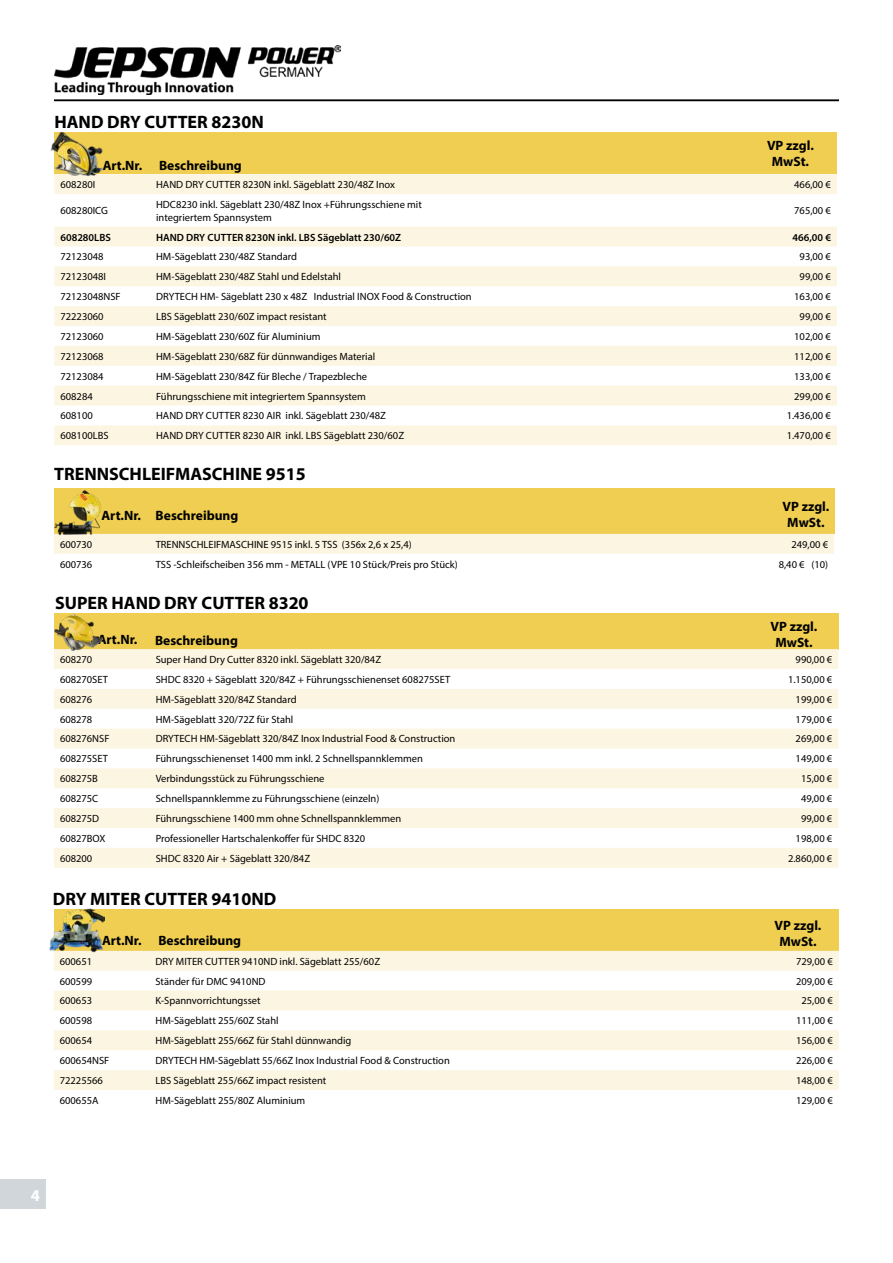
<style>
.page{position:relative;width:893px;height:1263px;background:#fff}
.page>*{position:absolute;margin:0;border:0;box-sizing:border-box;transform-origin:0 0}
.t1{font:700 18px "Myriad Pro";color:#000}
.t2{font:700 16.5px "Myriad Pro";color:#fff}
.t3{font:700 13.5px/16.2px "Myriad Pro";color:#000;text-align:center}
.t4{font:10.5px/12.6px "Myriad Pro";color:#000}
.t5{font:600 10.5px "Myriad Pro";color:#000}
</style>
<div class="page">
<hr style="left:54px;top:100px;width:785px;height:1px;background:#000">
<img style="left:54px;top:45px;width:286px;height:50px">
<div style="left:54px;top:132px;width:783px;height:42px;background:#efce52"></div>
<svg style="left:54px;top:174px;width:783px;height:271px;fill:#fcf7e9"></svg>
<img style="left:51px;top:131px;width:52px;height:50px">
<div style="left:54px;top:489px;width:780px;height:45px;background:#efce52"></div>
<div style="left:54px;top:534px;width:780px;height:20px;background:#fcf5e1"></div>
<img style="left:54px;top:490px;width:47px;height:46px">
<div style="left:54px;top:613px;width:784px;height:36px;background:#efce52"></div>
<svg style="left:54px;top:649px;width:784px;height:219px;fill:#fcf5e1"></svg>
<img style="left:54px;top:613px;width:47px;height:37px">
<div style="left:54px;top:909px;width:785px;height:42px;background:#efce52"></div>
<svg style="left:54px;top:951px;width:785px;height:139px;fill:#fcf5e1"></svg>
<img style="left:49px;top:908px;width:56px;height:45px">
<div style="left:0;top:1180px;width:45px;height:29px;background:#d1d6da"></div>
<h1 class="t1" style="left:54px;top:111px;width:211px">HAND DRY CUTTER 8230N</h1>
<p class="t3" style="left:767px;top:137px;width:48px">VP zzgl.</p>
<p class="t3" style="left:103px;top:157px;width:41px">Art.Nr.</p>
<p class="t3" style="left:772px;top:153px;width:39px">MwSt.</p>
<p class="t3" style="left:159px;top:157px;width:84px">Beschreibung</p>
<p class="t4" style="left:60px;top:178px;width:36px">608280I</p>
<p class="t4" style="left:156px;top:178px;width:240px">HAND DRY CUTTER 8230N inkl. Sägeblatt 230/48Z Inox</p>
<p class="t4" style="left:794px;top:178px;width:38px">466,00 €</p>
<p class="t4" style="left:60px;top:204px;width:49px">608280ICG</p>
<p class="t4" style="left:156px;top:198px;width:267px">HDC8230 inkl. Sägeblatt 230/48Z Inox +Führungsschiene mit integriertem Spannsystem</p>
<p class="t4" style="left:794px;top:204px;width:38px">765,00 €</p>
<p class="t5" style="left:60px;top:230px;width:52px">608280LBS</p>
<p class="t5" style="left:156px;top:230px;width:247px">HAND DRY CUTTER 8230N inkl. LBS Sägeblatt 230/60Z</p>
<p class="t5" style="left:792px;top:230px;width:40px">466,00 €</p>
<p class="t4" style="left:60px;top:250px;width:45px">72123048</p>
<p class="t4" style="left:156px;top:250px;width:142px">HM-Sägeblatt 230/48Z Standard</p>
<p class="t4" style="left:800px;top:250px;width:33px">93,00 €</p>
<p class="t4" style="left:60px;top:270px;width:47px">72123048I</p>
<p class="t4" style="left:156px;top:270px;width:186px">HM-Sägeblatt 230/48Z Stahl und Edelstahl</p>
<p class="t4" style="left:800px;top:270px;width:33px">99,00 €</p>
<p class="t4" style="left:60px;top:290px;width:62px">72123048NSF</p>
<p class="t4" style="left:156px;top:290px;width:317px">DRYTECH HM- Sägeblatt 230 x 48Z Industrial INOX Food &amp; Construction</p>
<p class="t4" style="left:794px;top:290px;width:38px">163,00 €</p>
<p class="t4" style="left:60px;top:310px;width:45px">72223060</p>
<p class="t4" style="left:156px;top:310px;width:172px">LBS Sägeblatt 230/60Z impact resistant</p>
<p class="t4" style="left:800px;top:310px;width:33px">99,00 €</p>
<p class="t4" style="left:60px;top:330px;width:45px">72123060</p>
<p class="t4" style="left:156px;top:330px;width:166px">HM-Sägeblatt 230/60Z für Aluminium</p>
<p class="t4" style="left:794px;top:330px;width:38px">102,00 €</p>
<p class="t4" style="left:60px;top:350px;width:45px">72123068</p>
<p class="t4" style="left:156px;top:350px;width:221px">HM-Sägeblatt 230/68Z für dünnwandiges Material</p>
<p class="t4" style="left:794px;top:350px;width:38px">112,00 €</p>
<p class="t4" style="left:60px;top:370px;width:45px">72123084</p>
<p class="t4" style="left:156px;top:370px;width:212px">HM-Sägeblatt 230/84Z für Bleche / Trapezbleche</p>
<p class="t4" style="left:794px;top:370px;width:38px">133,00 €</p>
<p class="t4" style="left:60px;top:390px;width:34px">608284</p>
<p class="t4" style="left:156px;top:390px;width:211px">Führungsschiene mit integriertem Spannsystem</p>
<p class="t4" style="left:794px;top:390px;width:38px">299,00 €</p>
<p class="t4" style="left:60px;top:409px;width:34px">608100</p>
<p class="t4" style="left:156px;top:409px;width:231px">HAND DRY CUTTER 8230 AIR inkl. Sägeblatt 230/48Z</p>
<p class="t4" style="left:787px;top:409px;width:46px">1.436,00 €</p>
<p class="t4" style="left:60px;top:429px;width:50px">608100LBS</p>
<p class="t4" style="left:156px;top:429px;width:249px">HAND DRY CUTTER 8230 AIR inkl. LBS Sägeblatt 230/60Z</p>
<p class="t4" style="left:787px;top:429px;width:46px">1.470,00 €</p>
<h1 class="t1" style="left:54px;top:463px;width:253px">TRENNSCHLEIFMASCHINE 9515</h1>
<p class="t3" style="left:101px;top:507px;width:138px">Art.Nr. Beschreibung</p>
<p class="t3" style="left:782px;top:498px;width:48px">VP zzgl.<br>MwSt.</p>
<p class="t4" style="left:60px;top:538px;width:34px">600730</p>
<p class="t4" style="left:156px;top:538px;width:258px">TRENNSCHLEIFMASCHINE 9515 inkl. 5 TSS (356x 2,6 x 25,4)</p>
<p class="t4" style="left:791px;top:538px;width:38px">249,00 €</p>
<p class="t4" style="left:60px;top:558px;width:34px">600736</p>
<p class="t4" style="left:156px;top:558px;width:304px">TSS -Schleifscheiben 356 mm - METALL (VPE 10 Stück/Preis pro Stück)</p>
<p class="t4" style="left:779px;top:558px;width:51px">8,40 € (10)</p>
<h1 class="t1" style="left:55px;top:591px;width:255px">SUPER HAND DRY CUTTER 8320</h1>
<p class="t3" style="left:98px;top:631px;width:41px">Art.Nr.</p>
<p class="t3" style="left:155px;top:632px;width:84px">Beschreibung</p>
<p class="t3" style="left:771px;top:618px;width:48px">VP zzgl.<br>MwSt.</p>
<p class="t4" style="left:60px;top:653px;width:34px">608270</p>
<p class="t4" style="left:156px;top:653px;width:227px">Super Hand Dry Cutter 8320 inkl. Sägeblatt 320/84Z</p>
<p class="t4" style="left:796px;top:653px;width:38px">990,00 €</p>
<p class="t4" style="left:60px;top:673px;width:50px">608270SET</p>
<p class="t4" style="left:156px;top:673px;width:296px">SHDC 8320 + Sägeblatt 320/84Z + Führungsschienenset 608275SET</p>
<p class="t4" style="left:788px;top:673px;width:46px">1.150,00 €</p>
<p class="t4" style="left:60px;top:693px;width:34px">608276</p>
<p class="t4" style="left:156px;top:693px;width:142px">HM-Sägeblatt 320/84Z Standard</p>
<p class="t4" style="left:796px;top:693px;width:38px">199,00 €</p>
<p class="t4" style="left:60px;top:713px;width:34px">608278</p>
<p class="t4" style="left:156px;top:713px;width:139px">HM-Sägeblatt 320/72Z für Stahl</p>
<p class="t4" style="left:796px;top:713px;width:38px">179,00 €</p>
<p class="t4" style="left:60px;top:732px;width:51px">608276NSF</p>
<p class="t4" style="left:156px;top:732px;width:301px">DRYTECH HM-Sägeblatt 320/84Z Inox Industrial Food &amp; Construction</p>
<p class="t4" style="left:796px;top:732px;width:38px">269,00 €</p>
<p class="t4" style="left:60px;top:752px;width:50px">608275SET</p>
<p class="t4" style="left:156px;top:752px;width:269px">Führungsschienenset 1400 mm inkl. 2 Schnellspannklemmen</p>
<p class="t4" style="left:796px;top:752px;width:38px">149,00 €</p>
<p class="t4" style="left:60px;top:772px;width:40px">608275B</p>
<p class="t4" style="left:156px;top:772px;width:170px">Verbindungsstück zu Führungsschiene</p>
<p class="t4" style="left:801px;top:772px;width:33px">15,00 €</p>
<p class="t4" style="left:60px;top:792px;width:40px">608275C</p>
<p class="t4" style="left:156px;top:792px;width:225px">Schnellspannklemme zu Führungsschiene (einzeln)</p>
<p class="t4" style="left:801px;top:792px;width:33px">49,00 €</p>
<p class="t4" style="left:60px;top:812px;width:41px">608275D</p>
<p class="t4" style="left:156px;top:812px;width:247px">Führungsschiene 1400 mm ohne Schnellspannklemmen</p>
<p class="t4" style="left:801px;top:812px;width:33px">99,00 €</p>
<p class="t4" style="left:60px;top:832px;width:47px">60827BOX</p>
<p class="t4" style="left:156px;top:832px;width:211px">Professioneller Hartschalenkoffer für SHDC 8320</p>
<p class="t4" style="left:796px;top:832px;width:38px">198,00 €</p>
<p class="t4" style="left:60px;top:852px;width:34px">608200</p>
<p class="t4" style="left:156px;top:852px;width:156px">SHDC 8320 Air + Sägeblatt 320/84Z</p>
<p class="t4" style="left:788px;top:852px;width:46px">2.860,00 €</p>
<h1 class="t1" style="left:53px;top:887px;width:225px">DRY MITER CUTTER 9410ND</h1>
<p class="t3" style="left:775px;top:917px;width:48px">VP zzgl.</p>
<p class="t3" style="left:158px;top:932px;width:84px">Beschreibung</p>
<p class="t3" style="left:102px;top:932px;width:41px">Art.Nr.</p>
<p class="t3" style="left:779px;top:933px;width:39px">MwSt.</p>
<p class="t4" style="left:60px;top:955px;width:34px">600651</p>
<p class="t4" style="left:155px;top:955px;width:226px">DRY MITER CUTTER 9410ND inkl. Sägeblatt 255/60Z</p>
<p class="t4" style="left:796px;top:955px;width:38px">729,00 €</p>
<p class="t4" style="left:60px;top:975px;width:34px">600599</p>
<p class="t4" style="left:155px;top:975px;width:112px">Ständer für DMC 9410ND</p>
<p class="t4" style="left:796px;top:975px;width:38px">209,00 €</p>
<p class="t4" style="left:60px;top:994px;width:34px">600653</p>
<p class="t4" style="left:155px;top:994px;width:107px">K-Spannvorrichtungsset</p>
<p class="t4" style="left:801px;top:994px;width:33px">25,00 €</p>
<p class="t4" style="left:60px;top:1014px;width:34px">600598</p>
<p class="t4" style="left:155px;top:1014px;width:125px">HM-Sägeblatt 255/60Z Stahl</p>
<p class="t4" style="left:796px;top:1014px;width:38px">111,00 €</p>
<p class="t4" style="left:60px;top:1034px;width:34px">600654</p>
<p class="t4" style="left:155px;top:1034px;width:197px">HM-Sägeblatt 255/66Z für Stahl dünnwandig</p>
<p class="t4" style="left:796px;top:1034px;width:38px">156,00 €</p>
<p class="t4" style="left:60px;top:1054px;width:51px">600654NSF</p>
<p class="t4" style="left:155px;top:1054px;width:296px">DRYTECH HM-Sägeblatt 55/66Z Inox Industrial Food &amp; Construction</p>
<p class="t4" style="left:796px;top:1054px;width:38px">226,00 €</p>
<p class="t4" style="left:60px;top:1074px;width:45px">72225566</p>
<p class="t4" style="left:155px;top:1074px;width:172px">LBS Sägeblatt 255/66Z impact resistent</p>
<p class="t4" style="left:796px;top:1074px;width:38px">148,00 €</p>
<p class="t4" style="left:60px;top:1094px;width:40px">600655A</p>
<p class="t4" style="left:155px;top:1094px;width:151px">HM-Sägeblatt 255/80Z Aluminium</p>
<p class="t4" style="left:796px;top:1094px;width:38px">129,00 €</p>
<h2 class="t2" style="left:31px;top:1184px;width:11px">4</h2>
</div>
